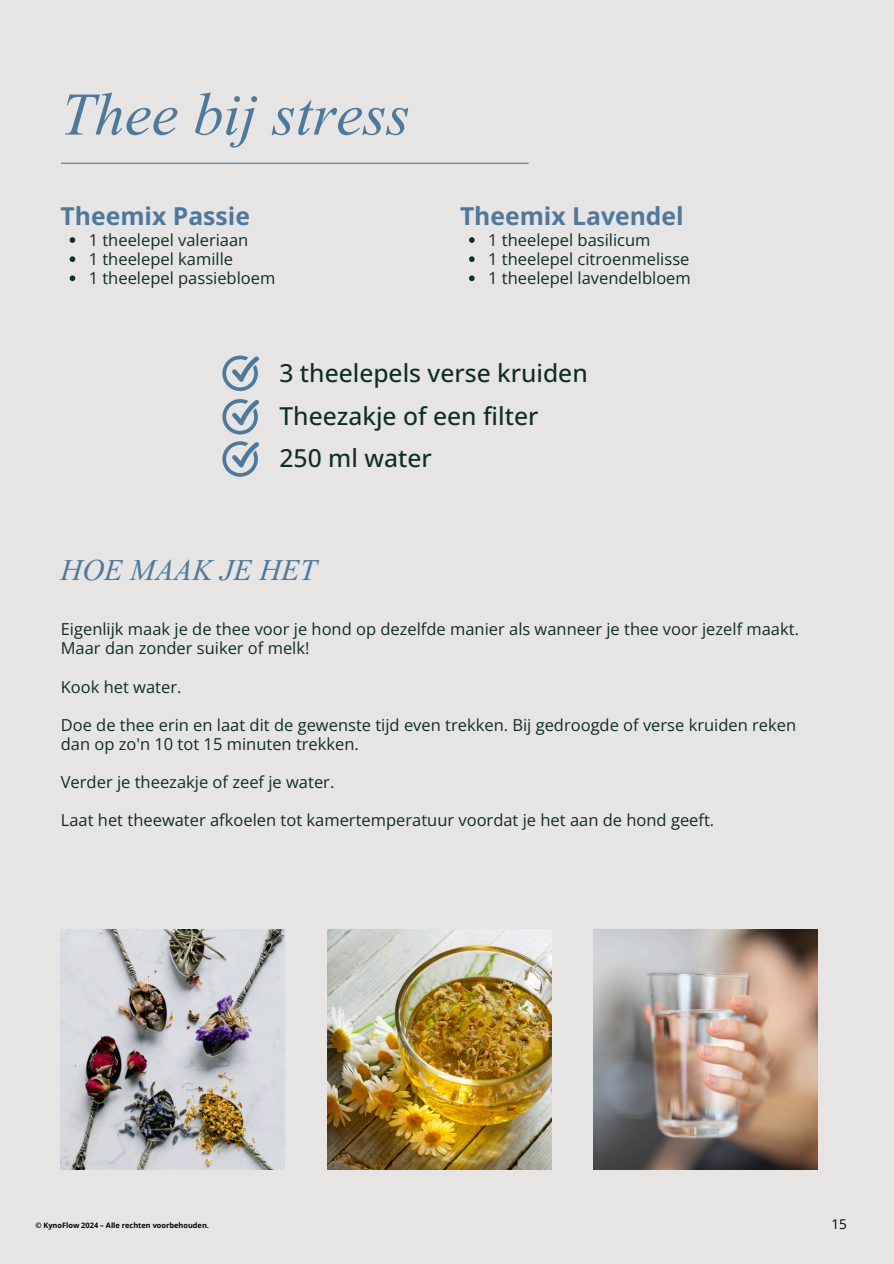
<style>
.page{position:relative;width:894px;height:1264px;background:#fff}
.page>*{position:absolute;margin:0;border:0;box-sizing:border-box;transform-origin:0 0}
.t1{font:75px "Vijaya";color:#4d799c}
.t2{font:37.5px "Vijaya";color:#4d799c}
.t3{font:500 24.75px "Open Sans";color:#0f2e23}
.t4{font:700 24.75px "Open Sans";color:#4d799c}
.t5{font:16.5px/19.2px "Open Sans";color:#0f2e23}
.t6{font:13.5px "Open Sans";color:#000}
.t7{font:700 7.35px "Open Sans";color:#000}
</style>
<div class="page">
<div style="left:0;top:0;width:893px;height:1263px;background:#e6e5e4"></div>
<img style="left:593px;top:929px;width:224px;height:240px">
<img style="left:327px;top:929px;width:224px;height:240px">
<img style="left:61px;top:929px;width:224px;height:240px">
<svg style="left:222px;top:441px;width:37px;height:36px"></svg>
<svg style="left:222px;top:399px;width:37px;height:35px"></svg>
<svg style="left:222px;top:355px;width:37px;height:36px"></svg>
<svg style="left:70px;top:237px;width:5px;height:6px"></svg>
<svg style="left:70px;top:256px;width:5px;height:6px"></svg>
<svg style="left:70px;top:275px;width:5px;height:6px"></svg>
<svg style="left:469px;top:237px;width:5px;height:6px"></svg>
<svg style="left:469px;top:256px;width:5px;height:6px"></svg>
<svg style="left:469px;top:275px;width:5px;height:6px"></svg>
<hr style="left:61px;top:163px;width:467px;height:1px;background:#4f7b9a">
<p class="t1" style="left:61px;top:81px;width:350px">Thee bij stress</p>
<p class="t4" style="left:61px;top:198px;width:191px">Theemix Passie</p>
<p class="t5" style="left:89px;top:230px;width:161px">1 theelepel valeriaan</p>
<p class="t5" style="left:89px;top:249px;width:146px">1 theelepel kamille</p>
<h3 class="t5" style="left:89px;top:268px;width:188px">1 theelepel passiebloem</h3>
<h3 class="t4" style="left:460px;top:198px;width:225px">Theemix Lavendel</h3>
<h3 class="t5" style="left:488px;top:230px;width:164px">1 theelepel basilicum</h3>
<h2 class="t5" style="left:488px;top:249px;width:203px">1 theelepel citroenmelisse</h2>
<h4 class="t5" style="left:488px;top:268px;width:204px">1 theelepel lavendelbloem</h4>
<h1 class="t3" style="left:279px;top:355px;width:310px">3 theelepels verse kruiden</h1>
<p class="t3" style="left:279px;top:398px;width:260px">Theezakje of een filter</p>
<h3 class="t3" style="left:279px;top:440px;width:154px">250 ml water</h3>
<h4 class="t2" style="left:61px;top:553px;width:257px">HOE MAAK JE HET</h4>
<p class="t5" style="left:61px;top:619px;width:739px">Eigenlijk maak je de thee voor je hond op dezelfde manier als wanneer je thee voor jezelf maakt.<br>Maar dan zonder suiker of melk!</p>
<p class="t5" style="left:61px;top:676px;width:122px">Kook het water.</p>
<h3 class="t5" style="left:61px;top:714px;width:736px">Doe de thee erin en laat dit de gewenste tijd even trekken. Bij gedroogde of verse kruiden reken dan op zo'n 10 tot 15 minuten trekken.</h3>
<p class="t5" style="left:61px;top:772px;width:275px">Verder je theezakje of zeef je water.</p>
<p class="t5" style="left:61px;top:810px;width:654px">Laat het theewater afkoelen tot kamertemperatuur voordat je het aan de hond geeft.</p>
<h4 class="t7" style="left:35px;top:1219px;width:175px">© KynoFlow 2024 – Alle rechten voorbehouden.</h4>
<h4 class="t6" style="left:831px;top:1214px;width:17px">15</h4>
</div>
